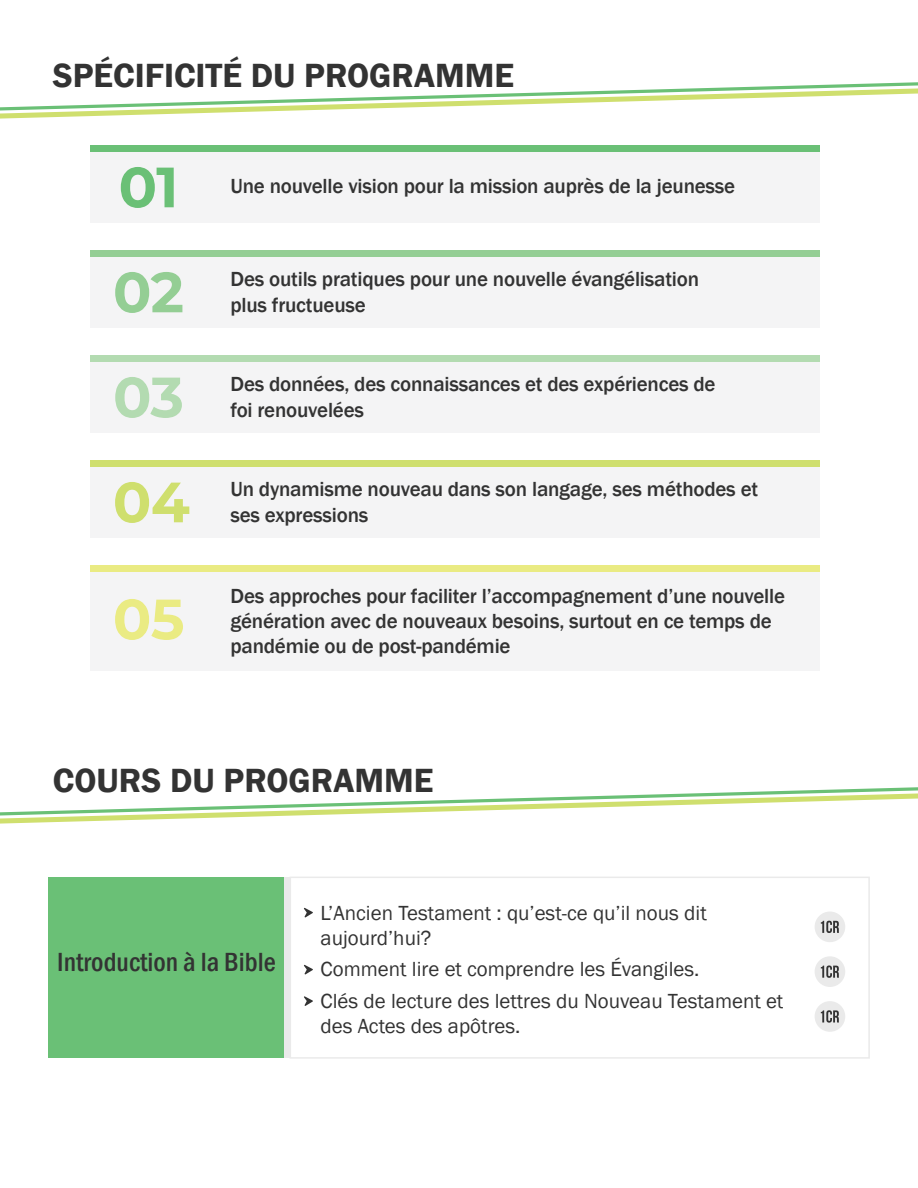
<style>
.page{position:relative;width:918px;height:1188px;background:#fff}
.page>*{position:absolute;margin:0;border:0;box-sizing:border-box;transform-origin:0 0}
.t1{font:700 56.7px "Montserrat";color:#6ac076}
.t2{font:700 56.7px "Montserrat";color:#94ce94}
.t3{font:700 56.7px "Montserrat";color:#b3dbb1}
.t4{font:700 56.7px "Montserrat";color:#cfdf6e}
.t5{font:700 56.7px "Montserrat";color:#eaeb83}
.t6{font:600 34.5px "Franklin Gothic";color:#333}
.t7{font:500 condensed 27px "Franklin Gothic";color:#333}
.t8{font:500 21px/25.2px "Franklin Gothic";letter-spacing:-.01em;color:#333}
.t9{font:21px/25.2px "Franklin Gothic";color:#333}
</style>
<div class="page">
<div style="left:49px;top:877px;width:235px;height:181px;background:#6ac076"></div>
<svg style="left:0;top:82px;width:918px;height:37px"></svg>
<svg style="left:0;top:787px;width:918px;height:37px"></svg>
<div style="left:91px;top:145px;width:729px;height:77px;background:#f4f4f5"></div>
<div style="left:91px;top:145px;width:729px;height:6px;background:#6ac076"></div>
<div style="left:91px;top:250px;width:729px;height:77px;background:#f4f4f5"></div>
<div style="left:91px;top:250px;width:729px;height:6px;background:#94ce94"></div>
<div style="left:91px;top:355px;width:729px;height:77px;background:#f4f4f5"></div>
<div style="left:91px;top:355px;width:729px;height:6px;background:#b3dbb1"></div>
<div style="left:91px;top:460px;width:729px;height:77px;background:#f4f4f5"></div>
<div style="left:91px;top:460px;width:729px;height:6px;background:#cfdf6e"></div>
<div style="left:91px;top:565px;width:729px;height:106px;background:#f4f4f5"></div>
<div style="left:91px;top:565px;width:729px;height:6px;background:#eaeb83"></div>
<div style="left:284px;top:877px;width:6px;height:181px;background:#eaeaea"></div>
<div style="left:290px;top:877px;width:580px;height:182px;border:2px solid #eaeaea"></div>
<svg style="left:304px;top:908px;width:9px;height:10px"></svg>
<svg style="left:304px;top:965px;width:9px;height:10px"></svg>
<svg style="left:304px;top:996px;width:9px;height:10px"></svg>
<div style="left:815px;top:912px;width:30px;height:30px;background:#eaeaea;border-radius:50%"></div>
<svg style="left:821px;top:921px;width:18px;height:12px"></svg>
<div style="left:815px;top:956px;width:30px;height:31px;background:#eaeaea;border-radius:50%"></div>
<svg style="left:821px;top:965px;width:18px;height:13px"></svg>
<div style="left:815px;top:1001px;width:30px;height:31px;background:#eaeaea;border-radius:50%"></div>
<svg style="left:821px;top:1010px;width:18px;height:13px"></svg>
<h2 class="t6" style="left:53px;top:54px;width:463px">SPÉCIFICITÉ DU PROGRAMME</h2>
<h1 class="t1" style="left:119px;top:146px;width:61px">01</h1>
<p class="t8" style="left:230px;top:174px;width:506px">Une nouvelle vision pour la mission auprès de la jeunesse</p>
<h1 class="t2" style="left:113px;top:251px;width:73px">02</h1>
<h1 class="t3" style="left:113px;top:356px;width:72px">03</h1>
<h1 class="t4" style="left:113px;top:461px;width:78px">04</h1>
<h1 class="t5" style="left:113px;top:578px;width:73px">05</h1>
<p class="t8" style="left:230px;top:267px;width:470px">Des outils pratiques pour une nouvelle évangélisation</p>
<p class="t8" style="left:230px;top:292px;width:137px">plus fructueuse</p>
<p class="t8" style="left:230px;top:372px;width:487px">Des données, des connaissances et des expériences de</p>
<p class="t8" style="left:230px;top:397px;width:135px">foi renouvelées</p>
<p class="t8" style="left:230px;top:477px;width:529px">Un dynamisme nouveau dans son langage, ses méthodes et</p>
<p class="t8" style="left:230px;top:502px;width:139px">ses expressions</p>
<p class="t8" style="left:230px;top:584px;width:556px">Des approches pour faciliter l’accompagnement d’une nouvelle génération avec de nouveaux besoins, surtout en ce temps de</p>
<p class="t8" style="left:230px;top:634px;width:282px">pandémie ou de post-pandémie</p>
<h2 class="t6" style="left:53px;top:759px;width:382px">COURS DU PROGRAMME</h2>
<p class="t7" style="left:57px;top:945px;width:220px">Introduction à la Bible</p>
<p class="t9" style="left:321px;top:901px;width:388px">L’Ancien Testament : qu’est-ce qu’il nous dit aujourd’hui?</p>
<p class="t9" style="left:321px;top:954px;width:464px;line-height:31.5px">Comment lire et comprendre les Évangiles.<br>Clés de lecture des lettres du Nouveau Testament et</p>
<p class="t9" style="left:321px;top:1014px;width:201px">des Actes des apôtres.</p>
</div>
